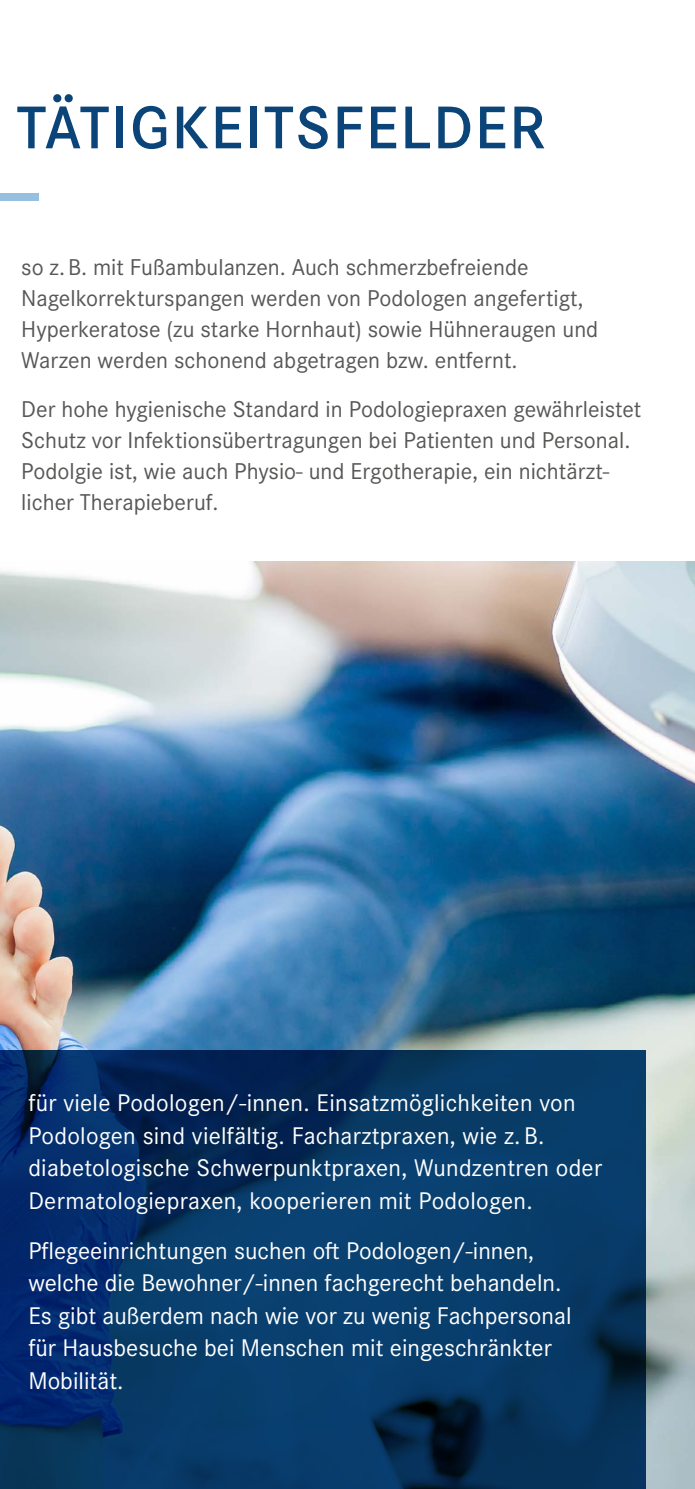
<style>
.page{position:relative;width:695px;height:1489px;background:#fff}
.page>*{position:absolute;margin:0;border:0;box-sizing:border-box;transform-origin:0 0}
.t1{font:600 62.5px "Corporate S Pro";letter-spacing:.03em;color:#0a4479}
.t2{font:25px/32.5px "Corporate S Pro";color:#fff}
.t3{font:23.75px/31px "Corporate S Pro";color:#575756}
</style>
<div class="page">
<hr style="left:694px;top:872px;width:1px;height:182px;background:#d4ddea">
<div style="left:0;top:193px;width:39px;height:8px;background:#97c0e0"></div>
<img style="left:0;top:562px;width:694px;height:926px">
<svg style="left:0;top:1050px;width:646px;height:438px;background:#063464"></svg>
<h1 class="t1" style="left:16px;top:81px;width:530px">TÄTIGKEITSFELDER</h1>
<p class="t3" style="left:21px;top:250px;width:578px">so z. B. mit Fußambulanzen. Auch schmerzbefreiende Nagelkorrekturspangen werden von Podologen angefertigt, Hyperkeratose (zu starke Hornhaut) sowie Hühneraugen und Warzen werden schonend abgetragen bzw. entfernt.</p>
<p class="t3" style="left:21px;top:391px;width:621px">Der hohe hygienische Standard in Podologiepraxen gewährleistet Schutz vor Infektionsübertragungen bei Patienten und Personal.<br>Podolgie ist, wie auch Physio- und Ergotherapie, ein nichtärzt&shy;licher Therapieberuf.</p>
<p class="t2" style="left:28px;top:1084px;width:575px">für viele Podologen/-innen. Einsatzmöglichkeiten von Podologen sind vielfältig. Facharztpraxen, wie z. B. diabetologische Schwerpunktpraxen, Wundzentren oder Dermatologiepraxen, kooperieren mit Podologen.</p>
<p class="t2" style="left:28px;top:1232px;width:544px">Pflegeeinrichtungen suchen oft Podologen/-innen, welche die Bewohner/-innen fachgerecht behandeln.<br>Es gibt außerdem nach wie vor zu wenig Fachpersonal für Hausbesuche bei Menschen mit eingeschränkter Mobilität.</p>
</div>
